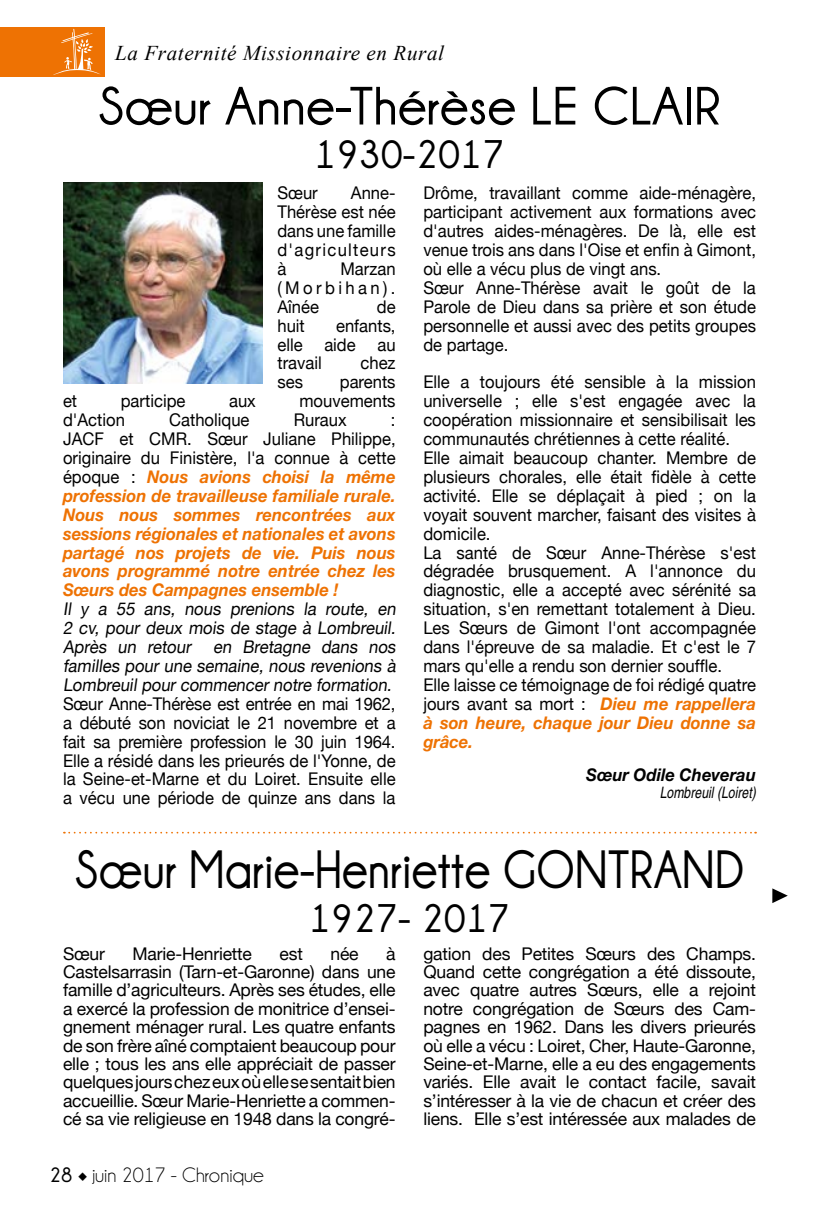
<style>
.page{position:relative;width:819px;height:1206px;background:#fff}
.page>*{position:absolute;margin:0;border:0;box-sizing:border-box;transform-origin:0 0}
.t1{font:700 54.25px "Champagne&Limousines";letter-spacing:.01em;color:#000;scale:.9 1}
.t2{font:700 54.25px "Champagne&Limousines";letter-spacing:.01em;color:#000}
.t3{font:700 40.25px "Champagne&Limousines";letter-spacing:.01em;color:#000}
.t4{font:italic 21px "Times New Roman";letter-spacing:.03em;color:#000}
.t5{font:21px "Champagne&Limousines";color:#000}
.t6{font:17.5px/18.9px "Helvetica Neue";color:#000;text-align:justify;scale:.95 1}
.t7{font:17.5px/18.4px "Helvetica Neue";color:#000;text-align:justify}
.t8{font:italic 700 17.5px/18.9px "Helvetica Neue";color:#ee7203;text-align:justify;scale:.95 1}
.t9{font:italic 700 17.5px "Helvetica Neue";color:#000;scale:.95 1}
.t10{font:italic condensed 15.75px "Helvetica";color:#000;scale:.95 1}
.s1{font-weight:700;font-style:italic;color:#ee7203}
.s2{font-weight:400;font-style:normal;color:#000}
.s3{font-weight:700}
.s4{font-family:"Minion Pro"}
</style>
<div class="page">
<div style="left:0;top:27px;width:104px;height:50px;background:#ee7203"></div>
<svg style="left:53px;top:29px;width:48px;height:46px"></svg>
<img style="left:63px;top:183px;width:199px;height:200px">
<svg style="left:64px;top:831px;width:692px;height:2px"></svg>
<svg style="left:772px;top:888px;width:15px;height:15px"></svg>
<p class="t4" style="left:115px;top:38px;width:330px">La Fraternité Missionnaire en Rural</p>
<h1 class="t2" style="left:98px;top:76px;width:624px">Sœur Anne-Thérèse LE CLAIR</h1>
<h2 class="t3" style="left:314px;top:132px;width:191px">1930-2017</h2>
<p class="t6" style="left:277px;top:185px;width:44px">Sœur</p>
<p class="t6" style="left:423px;top:185px;width:351px;text-align:left">Drôme, travaillant comme aide-ménagère, participant activement aux formations avec d'autres aides-ménagères. De là, elle est venue trois ans dans l'Oise et enfin à Gimont, où elle a vécu plus de vingt ans.<br>Sœur Anne-Thérèse avait le goût de la Parole de Dieu dans sa prière et son étude personnelle et aussi avec des petits groupes de partage.</p>
<p class="t6" style="left:423px;top:374px;width:351px;text-align:left">Elle a toujours été sensible à la mission universelle ; elle s'est engagée avec la coopération missionnaire et sensibilisait les communautés chrétiennes à cette réalité.<br>Elle aimait beaucoup chanter. Membre de plusieurs chorales, elle était fidèle à cette activité. Elle se déplaçait à pied ; on la voyait souvent marcher, faisant des visites à domicile.<br>La santé de Sœur Anne-Thérèse s'est dégradée brusquement. A l'annonce du diagnostic, elle a accepté avec sérénité sa situation, s'en remettant totalement à Dieu.<br>Les Sœurs de Gimont l'ont accompagnée dans l'épreuve de sa maladie. Et c'est le 7 mars qu'elle a rendu son dernier souffle.<br>Elle laisse ce témoignage de foi rédigé quatre jours avant sa mort : <span class="s1">Dieu me rappellera à son heure, chaque jour Dieu donne sa grâce.</span></p>
<p class="t9" style="left:586px;top:763px;width:180px">Sœur Odile Cheverau</p>
<p class="t10" style="left:659px;top:783px;width:103px">Lombreuil (Loiret)</p>
<p class="t6" style="left:277px;top:185px;width:126px;text-indent:73px">Anne-Thérèse est née dans une famille d'agriculteurs à</p>
<p class="t6" style="left:277px;top:260px;width:126px;text-indent:63px">Marzan (Morbihan).<br>Aînée</p>
<p class="t6" style="left:377px;top:298px;width:21px">de</p>
<p class="t6" style="left:277px;top:317px;width:126px;text-indent:59px">enfants, elle aide au travail</p>
<p class="t6" style="left:277px;top:317px;width:30px">huit</p>
<p class="t6" style="left:360px;top:355px;width:38px">chez</p>
<p class="t6" style="left:277px;top:374px;width:28px">ses</p>
<p class="t6" style="left:340px;top:374px;width:60px">parents</p>
<p class="t6" style="left:63px;top:392px;width:16px">et</p>
<p class="t6" style="left:121px;top:392px;width:70px">participe</p>
<p class="t6" style="left:229px;top:392px;width:30px">aux</p>
<p class="t6" style="left:299px;top:392px;width:103px">mouvements</p>
<p class="t6" style="left:63px;top:411px;width:67px">d'Action</p>
<p class="t6" style="left:169px;top:411px;width:86px">Catholique</p>
<p class="t6" style="left:294px;top:411px;width:57px">Ruraux</p>
<p class="t8" style="left:63px;top:410px;width:351px;text-indent:328px"><span class="s2">:<br>JACF et CMR. Sœur Juliane Philippe, originaire du Finistère, l'a connue à cette époque :</span> Nous avions choisi la même profession de travailleuse familiale rurale.<br>Nous nous sommes rencontrées aux sessions régionales et nationales et avons partagé nos projets de vie. Puis nous avons programmé notre entrée chez les Sœurs des Campagnes ensemble !</p>
<p class="t6" style="left:63px;top:600px;width:355px;text-align:left">Il y a 55 ans, nous prenions la route, en 2 cv, pour deux mois de stage à Lombreuil.<br>Après un retour en Bretagne dans nos familles pour une semaine, nous revenions à Lombreuilpourcommencernotre formation.<br>Sœur Anne-Thérèse est entrée en mai 1962, a débuté son noviciat le 21 novembre et a fait sa première profession le 30 juin 1964.<br>Elle a résidé dans les prieurés de l'Yonne, de la Seine-et-Marne et du Loiret. Ensuite elle a vécu une période de quinze ans dans la</p>
<h1 class="t1" style="left:75px;top:839px;width:744px">Sœur Marie-Henriette GONTRAND</h1>
<h2 class="t3" style="left:309px;top:895px;width:202px">1927- 2017</h2>
<p class="t7" style="left:63px;top:945px;width:43px">Sœur</p>
<p class="t7" style="left:132px;top:945px;width:121px">Marie-Henriette</p>
<p class="t7" style="left:279px;top:945px;width:25px">est</p>
<p class="t7" style="left:330px;top:945px;width:30px">née</p>
<p class="t7" style="left:63px;top:945px;width:334px;text-indent:323px">à Castelsarrasin (Tarn-et-Garonne) dans une famille d’agriculteurs. Après ses études, elle a exercé la profession de monitrice d’ensei&shy;gnement ménager rural. Les quatre enfants de son frère aîné comptaient beaucoup pour elle ; tous les ans elle appréciait de passer quelques jours chez eux où elle se sentait bien accueillie. Sœur Marie-Henriette a commen&shy;cé sa vie religieuse en 1948 dans la congré-</p>
<p class="t7" style="left:423px;top:945px;width:334px">gation des Petites Sœurs des Champs.<br>Quand cette congrégation a été dissoute, avec quatre autres Sœurs, elle a rejoint notre congrégation de Sœurs des Cam&shy;pagnes en 1962. Dans les divers prieurés où elle a vécu : Loiret, Cher, Haute-Garonne, Seine-et-Marne, elle a eu des engagements variés. Elle avait le contact facile, savait s’intéresser à la vie de chacun et créer des liens. Elle s’est intéressée aux malades de</p>
<p class="t5" style="left:50px;top:1162px;width:216px"><span class="s3">28</span> <span class="s4">◆</span> juin 2017 - Chronique</p>
</div>
